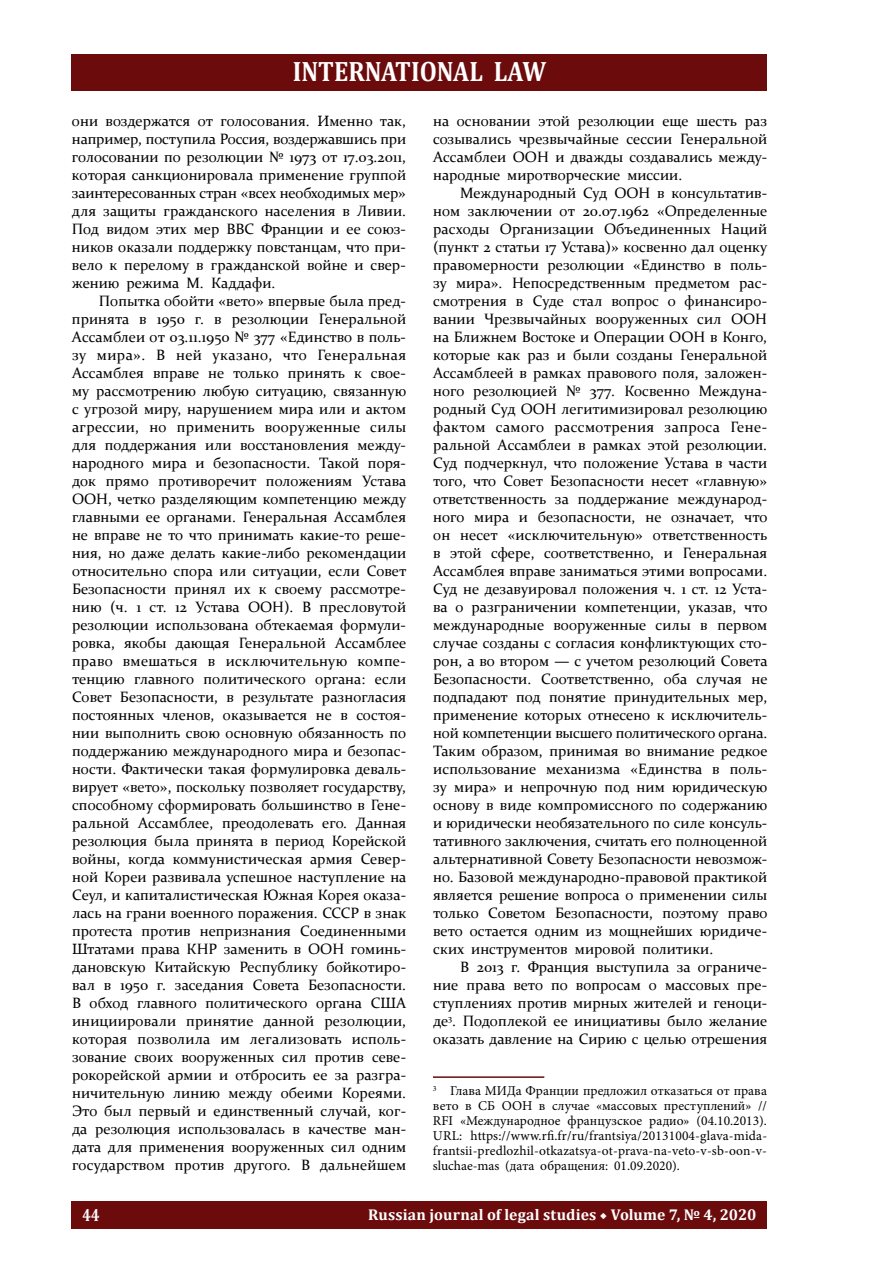
<style>
.page{position:relative;width:893px;height:1263px;background:#fff}
.page>*{position:absolute;margin:0;border:0;box-sizing:border-box;transform-origin:0 0}
.t1{font:700 28.2px "Cambria";color:#fff;scale:.88 1}
.t2{font:700 17.85px "Cambria";color:#fff;scale:.8 1}
.t3{font:700 15.6px "Cambria";letter-spacing:.01em;color:#fff}
.t4{font:15px/18px "Constantia";color:#000;text-align:justify}
.t5{font:13.5px/15px "Minion Pro";color:#000;text-align:justify}
.s1{font-family:"Minion Pro";font-weight:400}
</style>
<div class="page">
<div style="left:72px;top:1202px;width:695px;height:27px;background:#6b0b0c"></div>
<div style="left:72px;top:54px;width:695px;height:36px;background:#6b0b0c"></div>
<hr style="left:433px;top:1076px;width:111px;height:2px;background:#6b0b0c">
<h1 class="t1" style="left:293px;top:51px;width:289px">INTERNATIONAL LAW</h1>
<p class="t4" style="left:72px;top:111px;width:336px">они воздержатся от голосования. Именно так, например, поступила Россия, воздержавшись при голосовании по резолюции № 1973 от 17.03.2011, которая санкционировала применение группой заинтересованных стран «всех необходимых мер» для защиты гражданского населения в Ливии.<br>Под видом этих мер ВВС Франции и ее союз&shy;ников оказали поддержку повстанцам, что при&shy;вело к перелому в гражданской войне и свер&shy;жению режима М. Каддафи.</p>
<p class="t4" style="left:72px;top:291px;width:336px;text-indent:27px">Попытка обойти «вето» впервые была пред&shy;принята в 1950 г. в резолюции Генеральной Ассамблеи от 03.11.1950 № 377 «Единство в поль&shy;зу мира». В ней указано, что Генеральная Ассамблея вправе не только принять к свое&shy;му рассмотрению любую ситуацию, связанную с угрозой миру, нарушением мира или и актом агрессии, но применить вооруженные силы для поддержания или восстановления между&shy;народного мира и безопасности. Такой поря&shy;док прямо противоречит положениям Устава ООН, четко разделяющим компетенцию между главными ее органами. Генеральная Ассамблея не вправе не то что принимать какие-то реше&shy;ния, но даже делать какие-либо рекомендации относительно спора или ситуации, если Совет Безопасности принял их к своему рассмотре&shy;нию (ч. 1 ст. 12 Устава ООН). В пресловутой резолюции использована обтекаемая формули&shy;ровка, якобы дающая Генеральной Ассамблее право вмешаться в исключительную компе&shy;тенцию главного политического органа: если Совет Безопасности, в результате разногласия постоянных членов, оказывается не в состоя&shy;нии выполнить свою основную обязанность по поддержанию международного мира и безопас&shy;ности. Фактически такая формулировка деваль&shy;вирует «вето», поскольку позволяет государству, способному сформировать большинство в Гене&shy;ральной Ассамблее, преодолевать его. Данная резолюция была принята в период Корейской войны, когда коммунистическая армия Север&shy;ной Кореи развивала успешное наступление на Сеул, и капиталистическая Южная Корея оказа&shy;лась на грани военного поражения. СССР в знак протеста против непризнания Соединенными Штатами права КНР заменить в ООН гоминь&shy;дановскую Китайскую Республику бойкотиро&shy;вал в 1950 г. заседания Совета Безопасности.<br>В обход главного политического органа США инициировали принятие данной резолюции, которая позволила им легализовать исполь&shy;зование своих вооруженных сил против севе&shy;рокорейской армии и отбросить ее за разгра&shy;ничительную линию между обеими Кореями.<br>Это был первый и единственный случай, ког&shy;да резолюция использовалась в качестве ман&shy;дата для применения вооруженных сил одним государством против другого. В дальнейшем</p>
<p class="t4" style="left:433px;top:111px;width:336px">на основании этой резолюции еще шесть раз созывались чрезвычайные сессии Генеральной Ассамблеи ООН и дважды создавались между&shy;народные миротворческие миссии.</p>
<p class="t4" style="left:433px;top:183px;width:336px;text-indent:27px">Международный Суд ООН в консультатив&shy;ном заключении от 20.07.1962 «Определенные расходы Организации Объединенных Наций (пункт 2 статьи 17 Устава)» косвенно дал оценку правомерности резолюции «Единство в поль&shy;зу мира». Непосредственным предметом рас&shy;смотрения в Суде стал вопрос о финансиро&shy;вании Чрезвычайных вооруженных сил ООН на Ближнем Востоке и Операции ООН в Конго, которые как раз и были созданы Генеральной Ассамблеей в рамках правового поля, заложен&shy;ного резолюцией № 377. Косвенно Междуна&shy;родный Суд ООН легитимизировал резолюцию фактом самого рассмотрения запроса Гене&shy;ральной Ассамблеи в рамках этой резолюции.<br>Суд подчеркнул, что положение Устава в части того, что Совет Безопасности несет «главную» ответственность за поддержание международ&shy;ного мира и безопасности, не означает, что он несет «исключительную» ответственность в этой сфере, соответственно, и Генеральная Ассамблея вправе заниматься этими вопросами.<br>Суд не дезавуировал положения ч. 1 ст. 12 Уста&shy;ва о разграничении компетенции, указав, что международные вооруженные силы в первом случае созданы с согласия конфликтующих сто&shy;рон, а во втором — с учетом резолюций Совета Безопасности. Соответственно, оба случая не подпадают под понятие принудительных мер, применение которых отнесено к исключитель&shy;ной компетенции высшего политического органа.<br>Таким образом, принимая во внимание редкое использование механизма «Единства в поль&shy;зу мира» и непрочную под ним юридическую основу в виде компромиссного по содержанию и юридически необязательного по силе консуль&shy;тативного заключения, считать его полноценной альтернативной Совету Безопасности невозмож&shy;но. Базовой международно-правовой практикой является решение вопроса о применении силы только Советом Безопасности, поэтому право вето остается одним из мощнейших юридиче&shy;ских инструментов мировой политики.</p>
<p class="t4" style="left:433px;top:957px;width:336px;text-indent:27px">В 2013 г. Франция выступила за ограниче&shy;ние права вето по вопросам о массовых пре&shy;ступлениях против мирных жителей и геноци&shy;де<sup>3</sup>. Подоплекой ее инициативы было желание оказать давление на Сирию с целью отрешения</p>
<p class="t5" style="left:433px;top:1083px;width:336px"><sup>3</sup> Глава МИДа Франции предложил отказаться от права вето в СБ ООН в случае «массовых преступлений» // RFI «Международное французское радио» (04.10.2013).<br>URL: https://www.rfi.fr/ru/frantsiya/20131004-glava-mida&shy;frantsii-predlozhil-otkazatsya-ot-prava-na-veto-v-sb-oon-v&shy;sluchae-mas (дата обращения: 01.09.2020).</p>
<p class="t2" style="left:83px;top:1202px;width:23px">44</p>
<p class="t3" style="left:368px;top:1203px;width:390px">Russian journal of legal studies <span class="s1">◆</span> Volume 7, № 4, 2020</p>
</div>
